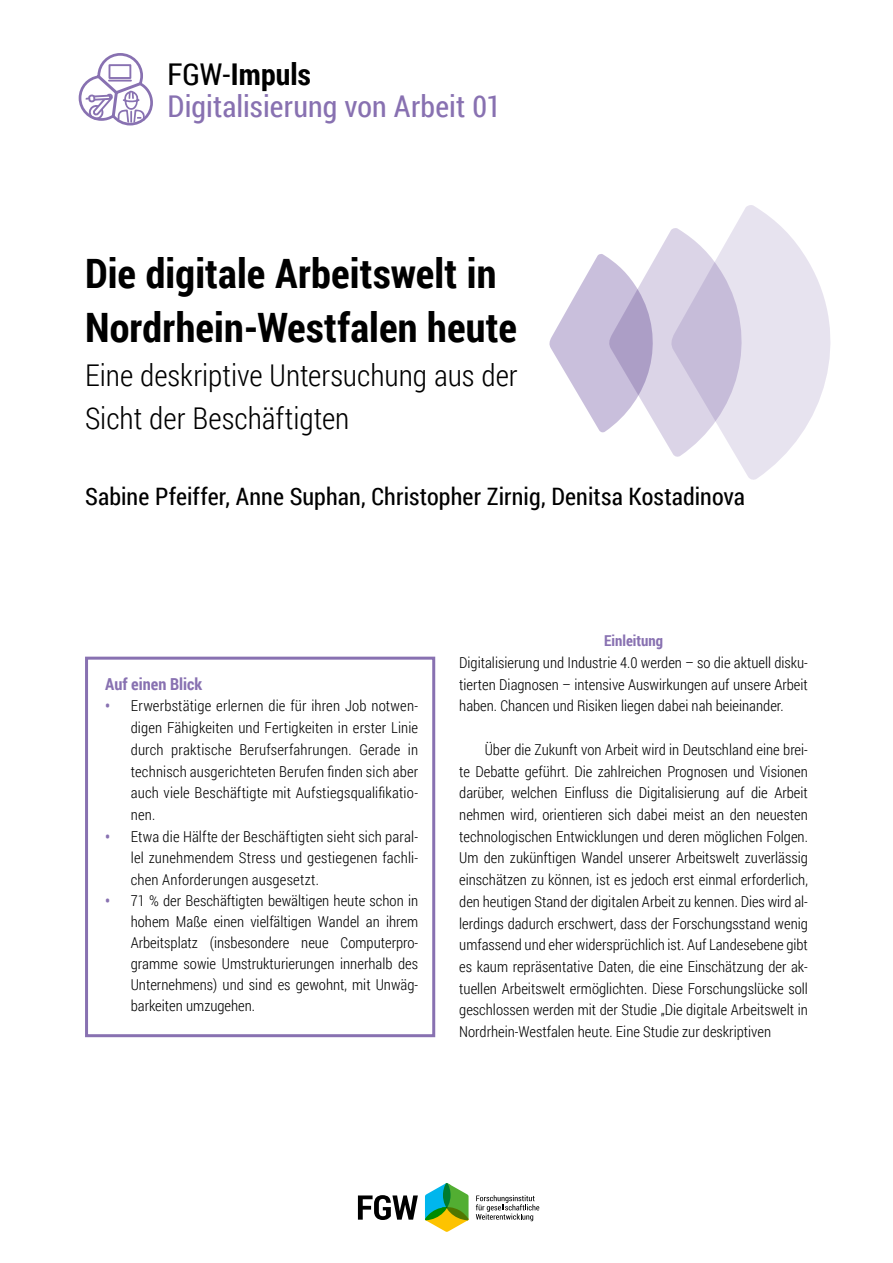
<style>
.page{position:relative;width:893px;height:1263px;background:#fff}
.page>*{position:absolute;margin:0;border:0;box-sizing:border-box;transform-origin:0 0}
.t1{font:700 40.5px/54.3px "Roboto Condensed";letter-spacing:.005em;color:#000}
.t2{font:300 30px/43.3px "Roboto Condensed";color:#000}
.t3{font:30px/31.5px "Roboto Condensed";letter-spacing:.005em;color:#8871b1}
.t4{font:24px "Roboto Condensed";letter-spacing:.005em;color:#000}
.t5{font:700 16.5px "Roboto Condensed";color:#8871b1}
.t6{font:300 15px/21.8px "Roboto Condensed";color:#000;text-align:justify}
.t7{font:700 15px "Roboto Condensed";color:#8871b1}
.s1{color:#000}
.s2{font-weight:700;color:#000}
.s3{font-weight:700;color:#8871b1}
</style>
<div class="page">
<svg style="left:734px;top:205px;width:97px;height:275px;fill:#e7e3ef"></svg>
<svg style="left:549px;top:228px;width:211px;height:229px"></svg>
<div style="left:85px;top:657px;width:350px;height:380px;border:3px solid #8871b1"></div>
<svg style="left:78px;top:53px;width:75px;height:73px"></svg>
<svg style="left:358px;top:1195px;width:60px;height:25px"></svg>
<svg style="left:476px;top:1195px;width:63px;height:26px"></svg>
<svg style="left:425px;top:1183px;width:44px;height:49px"></svg>
<h2 class="t3" style="left:168px;top:58px;width:335px"><span class="s1">FGW-</span><span class="s2">Impuls<br></span>Digitalisierung von Arbeit 01</h2>
<h1 class="t1" style="left:85px;top:245px;width:433px">Die digitale Arbeitswelt in<br>Nordrhein-Westfalen heute</h1>
<h2 class="t2" style="left:85px;top:352px;width:434px">Eine deskriptive Untersuchung aus der<br>Sicht der Beschäftigten</h2>
<h3 class="t4" style="left:85px;top:480px;width:662px">Sabine Pfeiffer, Anne Suphan, Christopher Zirnig, Denitsa Kostadinova</h3>
<p class="t5" style="left:105px;top:672px;width:99px">Auf einen Blick</p>
<p class="t6" style="left:131px;top:695px;width:289px;text-indent:-26px"><span class="s3">•</span> Erwerbstätige erlernen die für ihren Job notwen&shy;digen Fähigkeiten und Fertigkeiten in erster Linie durch praktische Berufserfahrungen. Gerade in technisch ausgerichteten Berufen finden sich aber auch viele Beschäftigte mit Aufstiegsqualifikatio&shy;nen.</p>
<p class="t6" style="left:131px;top:825px;width:289px;text-indent:-26px"><span class="s3">•</span> Etwa die Hälfte der Beschäftigten sieht sich paral&shy;lel zunehmendem Stress und gestiegenen fachli&shy;chen Anforderungen ausgesetzt.</p>
<p class="t6" style="left:131px;top:890px;width:289px;line-height:21px;text-indent:-26px"><span class="s3">•</span> 71 % der Beschäftigten bewältigen heute schon in hohem Maße einen vielfältigen Wandel an ihrem Arbeitsplatz (insbesondere neue Computerpro&shy;gramme sowie Umstrukturierungen innerhalb des Unternehmens) und sind es gewohnt, mit Unwäg&shy;barkeiten umzugehen.</p>
<p class="t7" style="left:604px;top:630px;width:61px">Einleitung</p>
<p class="t6" style="left:459px;top:651px;width:350px">Digitalisierung und Industrie 4.0 werden – so die aktuell disku&shy;tierten Diagnosen – intensive Auswirkungen auf unsere Arbeit haben. Chancen und Risiken liegen dabei nah beieinander.</p>
<p class="t6" style="left:459px;top:738px;width:350px;text-indent:26px">Über die Zukunft von Arbeit wird in Deutschland eine brei&shy;te Debatte geführt. Die zahlreichen Prognosen und Visionen darüber, welchen Einfluss die Digitalisierung auf die Arbeit nehmen wird, orientieren sich dabei meist an den neuesten technologischen Entwicklungen und deren möglichen Folgen.<br>Um den zukünftigen Wandel unserer Arbeitswelt zuverlässig einschätzen zu können, ist es jedoch erst einmal erforderlich, den heutigen Stand der digitalen Arbeit zu kennen. Dies wird al&shy;lerdings dadurch erschwert, dass der Forschungsstand wenig umfassend und eher widersprüchlich ist. Auf Landesebene gibt es kaum repräsentative Daten, die eine Einschätzung der ak&shy;tuellen Arbeitswelt ermöglichten. Diese Forschungslücke soll geschlossen werden mit der Studie „Die digitale Arbeitswelt in Nordrhein-Westfalen heute. Eine Studie zur deskriptiven</p>
</div>
